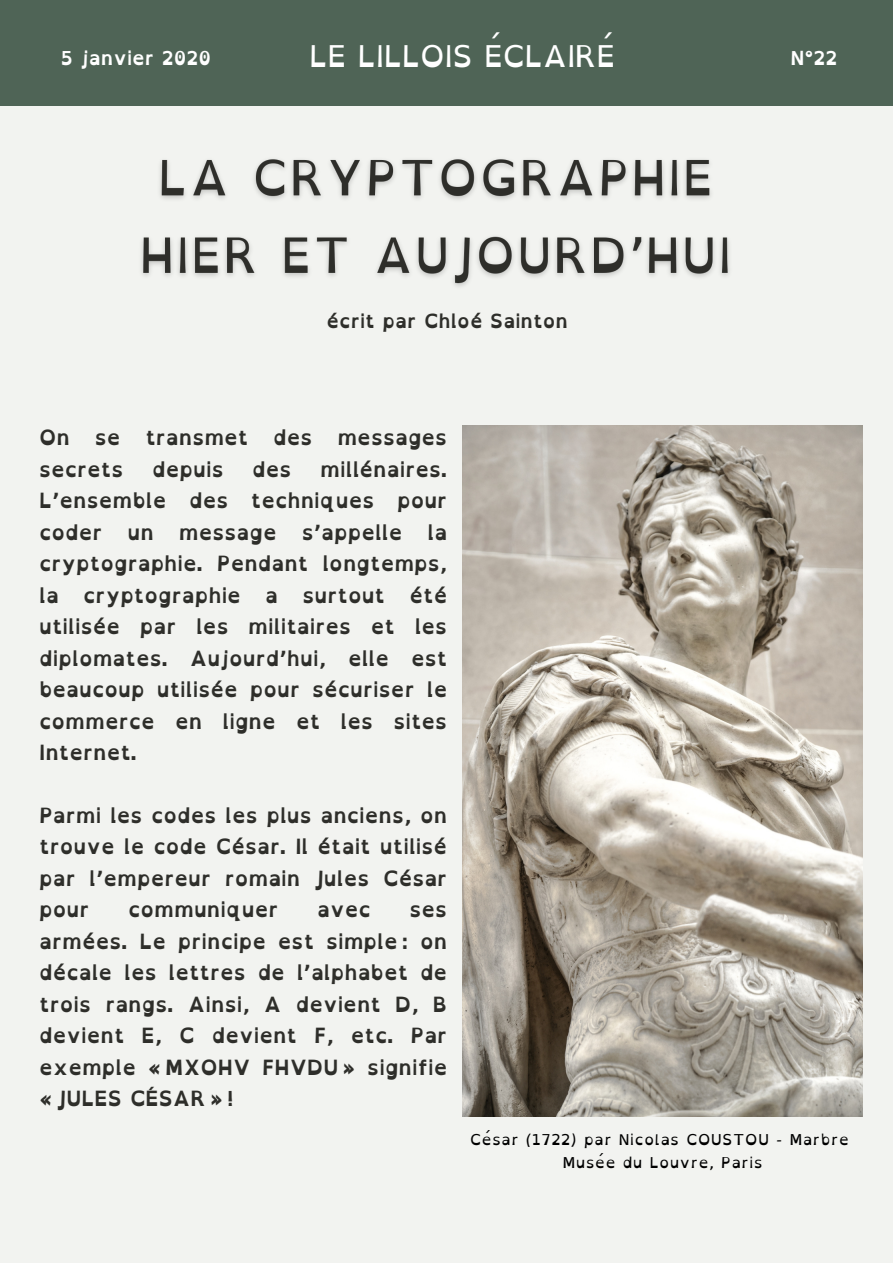
<style>
.page{position:relative;width:893px;height:1264px;background:#fff}
.page>*{position:absolute;margin:0;border:0;box-sizing:border-box;transform-origin:0 0}
.t1{font:30px "Open Dyslexic";color:#fff}
.t2{font:700 21px/31.5px "Open Dyslexic";color:#2e2e2a;text-align:justify}
.t3{font:700 19.5px "Open Dyslexic";color:#2e2e2a}
.t4{font:700 19.5px "Open Dyslexic";color:#fff}
.t5{font:15px "Open Dyslexic";letter-spacing:.05em;color:#000}
</style>
<div class="page">
<div style="left:0;top:0;width:892px;height:1262px;background:#f2f3f0"></div>
<div style="left:0;top:0;width:892px;height:106px;background:#4f6456"></div>
<img style="left:462px;top:426px;width:400px;height:690px">
<img style="left:141px;top:159px;width:589px;height:128px">
<p class="t4" style="left:61px;top:41px;width:152px">5 janvier 2020</p>
<p class="t1" style="left:309px;top:30px;width:307px">LE LILLOIS ÉCLAIRÉ</p>
<p class="t3" style="left:326px;top:303px;width:243px">écrit par Chloé Sainton</p>
<p class="t2" style="left:39px;top:421px;width:409px">On se transmet des messages secrets</p>
<p class="t2" style="left:39px;top:453px;width:409px;text-indent:281px">millénaires.<br>L’ensemble des techniques pour coder un message s’appelle la cryptographie. Pendant longtemps, la cryptographie a surtout été utilisée par les militaires et les diplomates. Aujourd’hui, elle est beaucoup utilisée pour sécuriser le commerce en ligne et les sites Internet.</p>
<p class="t2" style="left:152px;top:453px;width:73px">depuis</p>
<p class="t2" style="left:252px;top:453px;width:41px">des</p>
<p class="t2" style="left:39px;top:799px;width:409px">Parmi les codes les plus anciens, on trouve le code César. Il était utilisé par l’empereur romain Jules César pour</p>
<p class="t2" style="left:128px;top:893px;width:152px">communiquer</p>
<p class="t2" style="left:317px;top:893px;width:55px">avec</p>
<p class="t2" style="left:39px;top:893px;width:409px;text-indent:370px">ses armées. Le principe est simple : on décale les lettres de l’alphabet de trois rangs. Ainsi, A devient D, B devient E, C devient F, etc. Par exemple « MXOHV FHVDU » signifie « JULES CÉSAR » !</p>
<p class="t4" style="left:790px;top:41px;width:49px">N°22</p>
<p class="t5" style="left:470px;top:1126px;width:380px">César (1722) par Nicolas COUSTOU - Marbre</p>
<p class="t5" style="left:563px;top:1149px;width:201px">Musée du Louvre, Paris</p>
</div>
